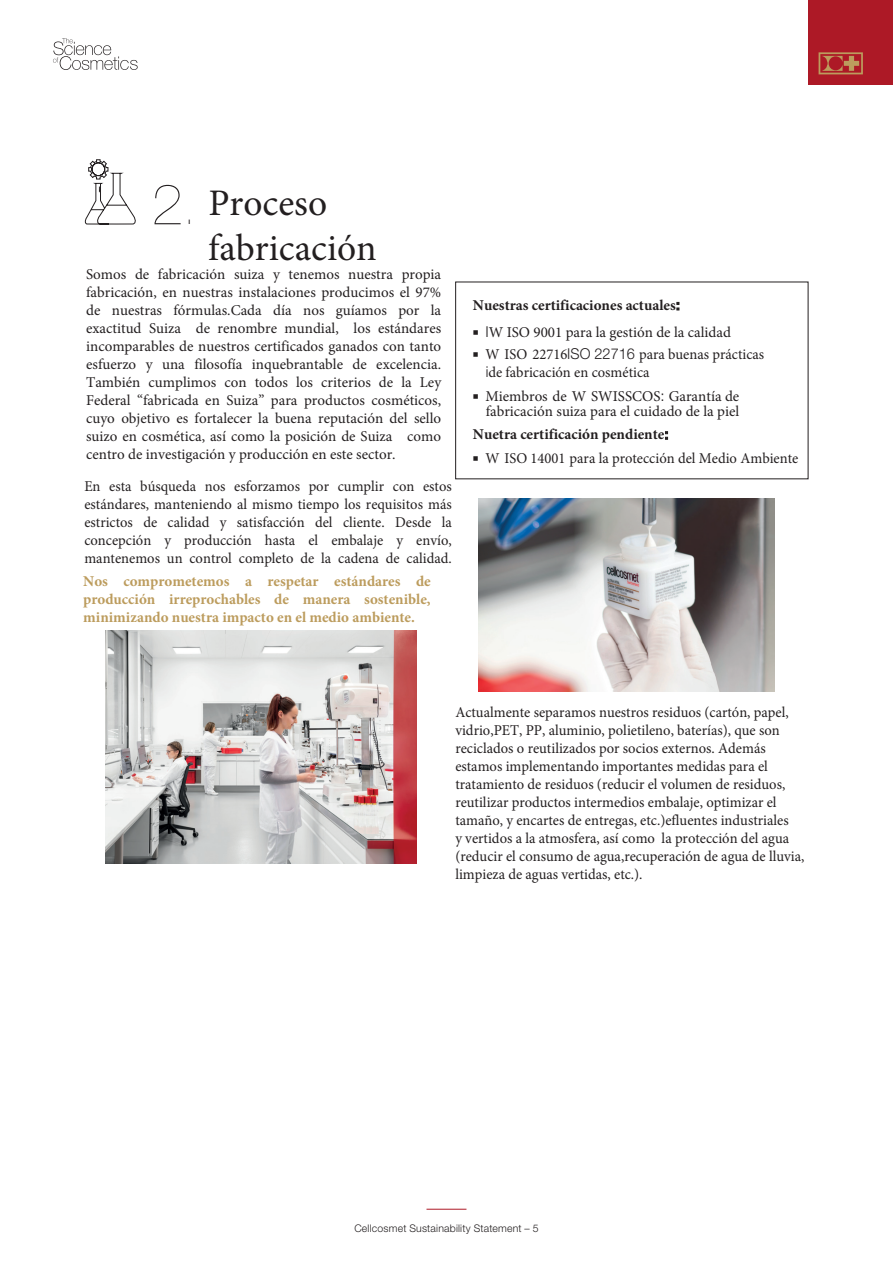
<style>
.page{position:relative;width:893px;height:1263px;background:#fff}
.page>*{position:absolute;margin:0;border:0;box-sizing:border-box;transform-origin:0 0}
.t1{font:37.5px/45px "Minion Pro";color:#231f20}
.t2{font:15px/18px "Minion Pro";color:#231f20}
.t3{font:700 15px/17.9px "Minion Pro";color:#bc9c5d;text-align:justify}
.t4{font:300 10.5px "Helvetica Neue LT Pro";letter-spacing:.02em;color:#231f20}
.s1{font-family:"Helvetica Neue LTW1 G";font-weight:200;font-size:57px}
.s2{font-family:"Helvetica Neue LTW1 G";font-weight:200;font-size:45px}
.s3{font-weight:700}
.s4{font-family:"Helvetica Neue LT Pro";font-weight:500}
.s5{font-family:"PI Xymbols Boxn Lines"}
.s6{font-family:"Helvetica Neue LT Pro";font-weight:300}
</style>
<div class="page">
<hr style="left:426px;top:1209px;width:40px;height:1px;background:#ad1926">
<div style="left:808px;top:0;width:85px;height:85px;background:#ad1926"></div>
<svg style="left:819px;top:52px;width:44px;height:22px"></svg>
<svg style="left:53px;top:38px;width:85px;height:32px"></svg>
<svg style="left:84px;top:159px;width:52px;height:66px"></svg>
<img style="left:478px;top:498px;width:297px;height:194px">
<img style="left:105px;top:630px;width:311px;height:233px">
<h1 class="t1" style="left:208px;top:180px;width:170px;text-indent:-57px"><span class="s1">2</span><span class="s2">.</span> Proceso fabricación</h1>
<p class="t2" style="left:86px;top:265px;width:357px;text-align:justify">Somos de fabricación suiza y tenemos nuestra propia fabricación, en nuestras instalaciones producimos el 97% de nuestras fórmulas.Cada día nos guíamos por la exactitud Suiza de renombre mundial, los estándares incomparables de nuestros certificados ganados con tanto esfuerzo y una filosofía inquebrantable de excelencia.<br>También cumplimos con todos los criterios de la Ley Federal “fabricada en Suiza” para productos cosméticos, cuyo objetivo es fortalecer la buena reputación del sello suizo en cosmética, así como la posición de Suiza como centro de investigación y producción en este sector.</p>
<p class="t2" style="left:84px;top:477px;width:369px;text-align:justify">En esta búsqueda nos esforzamos por cumplir con estos estándares, manteniendo al mismo tiempo los requisitos más estrictos de calidad y satisfacción del cliente. Desde la concepción y producción hasta el embalaje y envío, mantenemos un control completo de la cadena de calidad.</p>
<p class="t3" style="left:83px;top:572px;width:349px">Nos comprometemos a respetar estándares de producción irreprochables de manera sostenible, minimizando nuestra impacto en el medio ambiente.</p>
<p class="t2" style="left:473px;top:292px;width:260px;line-height:26.5px"><span class="s3">Nuestras certificaciones actuales</span><span class="s4">:<br></span><span class="s5">W</span> <span class="s6">I</span>W ISO 9001 para la gestión de la calidad</p>
<p class="t2" style="left:486px;top:345px;width:280px;text-indent:-13px"><span class="s5">W</span> W ISO 22716<span class="s6">ISO 22716</span> para buenas prácticas <span class="s6">i</span>de fabricación en cosmética</p>
<p class="t2" style="left:473px;top:388px;width:268px;line-height:15.5px;text-align:right"><span class="s5">W</span> Miembros de W SWISSCOS<span class="s6">:</span> Garantía de fabricación suiza para el cuidado de la piel</p>
<p class="t2" style="left:473px;top:423px;width:327px;line-height:23.9px"><span class="s3">Nuetra certificación pendiente</span><span class="s4">:<br></span><span class="s5">W</span> W ISO 14001 para la protección del Medio Ambiente</p>
<p class="t2" style="left:455px;top:703px;width:351px">Actualmente separamos nuestros residuos (cartón, papel, vidrio,PET, PP, aluminio, polietileno, baterías), que son reciclados o reutilizados por socios externos. Además estamos implementando importantes medidas para el tratamiento de residuos (reducir el volumen de residuos, reutilizar productos intermedios embalaje, optimizar el tamaño, y encartes de entregas, etc.)efluentes industriales<br>y vertidos a la atmosfera, así como la protección del agua (reducir el consumo de agua,recuperación de agua de lluvia, limpieza de aguas vertidas, etc.).</p>
<p class="t4" style="left:354px;top:1222px;width:186px">Cellcosmet Sustainability Statement – 5</p>
</div>
